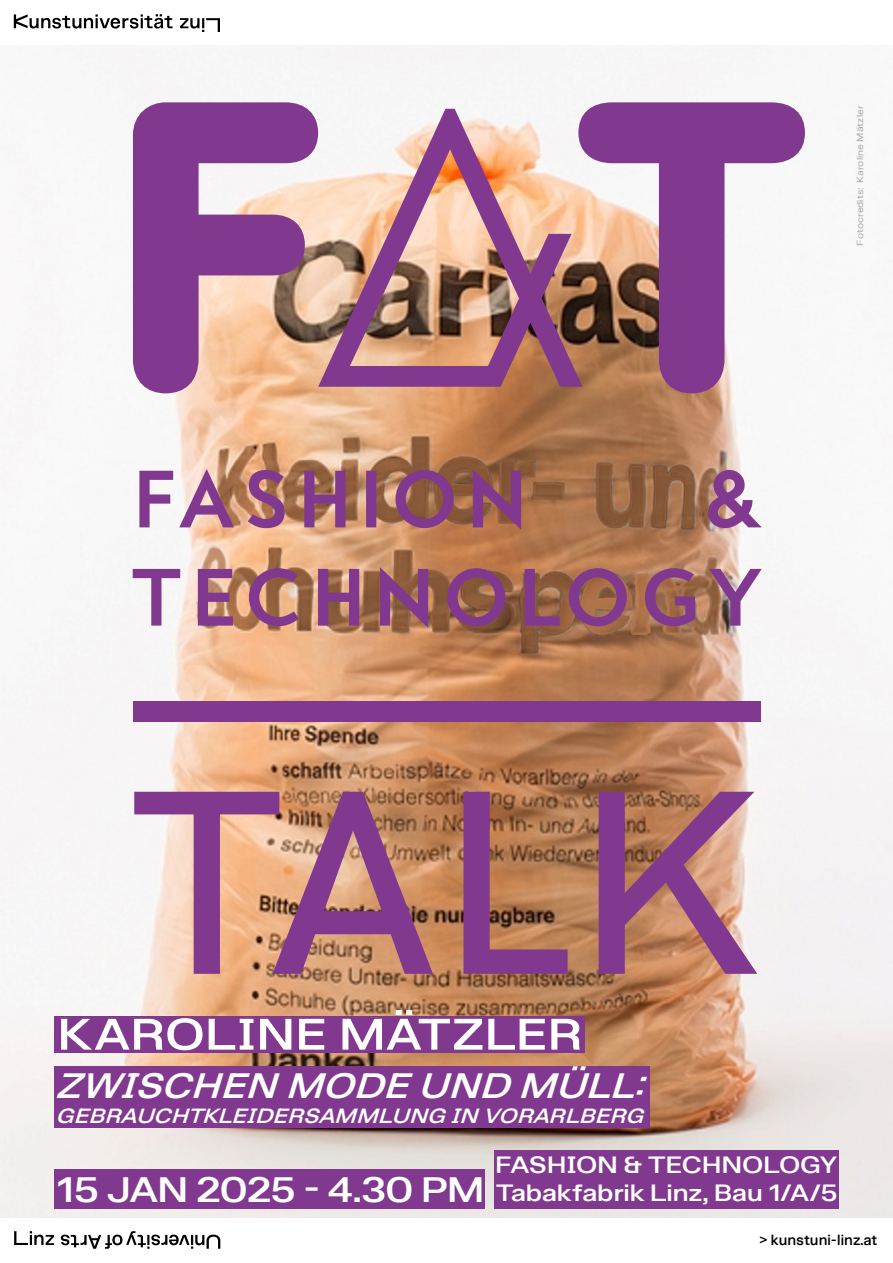
<style>
.page{position:relative;width:893px;height:1263px;background:#fff}
.page>*{position:absolute;margin:0;border:0;box-sizing:border-box;transform-origin:0 0}
.t1{font:500 45px "Linz Sans";letter-spacing:-.01em;color:#fff;scale:1.17 1}
.t2{font:36px "Linz Sans";letter-spacing:-.005em;color:#fff;scale:1.17 1}
.t3{font:500 24px/28.8px "Linz Sans";letter-spacing:-.015em;color:#fff;text-align:right;scale:1.17 1}
.t4{font:21px "Linz Sans";letter-spacing:-.005em;color:#fff;scale:1.17 1}
.t5{font:500 15px "Linz Sans";color:#000}
.t6{font:9px "Linz Sans";color:#a8a8a7;scale:1.17 1}
.s1{font-size:36px}
</style>
<div class="page">
<svg style="left:14px;top:14px;width:159px;height:15px"></svg>
<svg style="left:180px;top:18px;width:40px;height:14px"></svg>
<svg style="left:61px;top:1231px;width:159px;height:18px"></svg>
<svg style="left:14px;top:1231px;width:40px;height:14px"></svg>
<img style="left:0;top:46px;width:893px;height:1171px">
<svg style="left:134px;top:792px;width:299px;height:182px;background:#c08c92"></svg>
<svg style="left:463px;top:792px;width:105px;height:182px;background:#9d6064"></svg>
<svg style="left:599px;top:792px;width:158px;height:182px;background:#ad7382"></svg>
<div style="left:133px;top:701px;width:628px;height:21px;background:#80398e"></div>
<svg style="left:133px;top:102px;width:185px;height:291px;background:#ac769d"></svg>
<svg style="left:578px;top:102px;width:227px;height:291px"></svg>
<svg style="left:318px;top:109px;width:264px;height:278px;background:#c39898"></svg>
<svg style="left:133px;top:567px;width:629px;height:61px;background:#a36f76"></svg>
<svg style="left:139px;top:469px;width:623px;height:61px;background:#a47170"></svg>
<div style="left:54px;top:1016px;width:531px;height:36px;background:#80398e"></div>
<div style="left:54px;top:1066px;width:595px;height:61px;background:#80398e"></div>
<div style="left:54px;top:1170px;width:431px;height:39px;background:#80398e"></div>
<div style="left:494px;top:1150px;width:345px;height:59px;background:#80398e"></div>
<p class="t6" style="left:855px;top:246px;width:121px;rotate:-90deg">Fotocredits: Karoline Mätzler</p>
<h1 class="t1" style="left:57px;top:1007px;width:451px">KAROLINE MÄTZLER</h1>
<h2 class="t2" style="left:57px;top:1065px;width:505px">ZWISCHEN MODE UND MÜLL:</h2>
<p class="t4" style="left:57px;top:1104px;width:504px">GEBRAUCHTKLEIDERSAMMLUNG IN VORARLBERG</p>
<p class="t3" style="left:56px;top:1150px;width:670px">FASHION &amp; TECHNOLOGY<br><span class="s1">15 JAN 2025 - 4.30 PM</span> Tabakfabrik Linz, Bau 1/A/5</p>
<p class="t5" style="left:759px;top:1231px;width:120px">&gt; kunstuni-linz.at</p>
</div>
